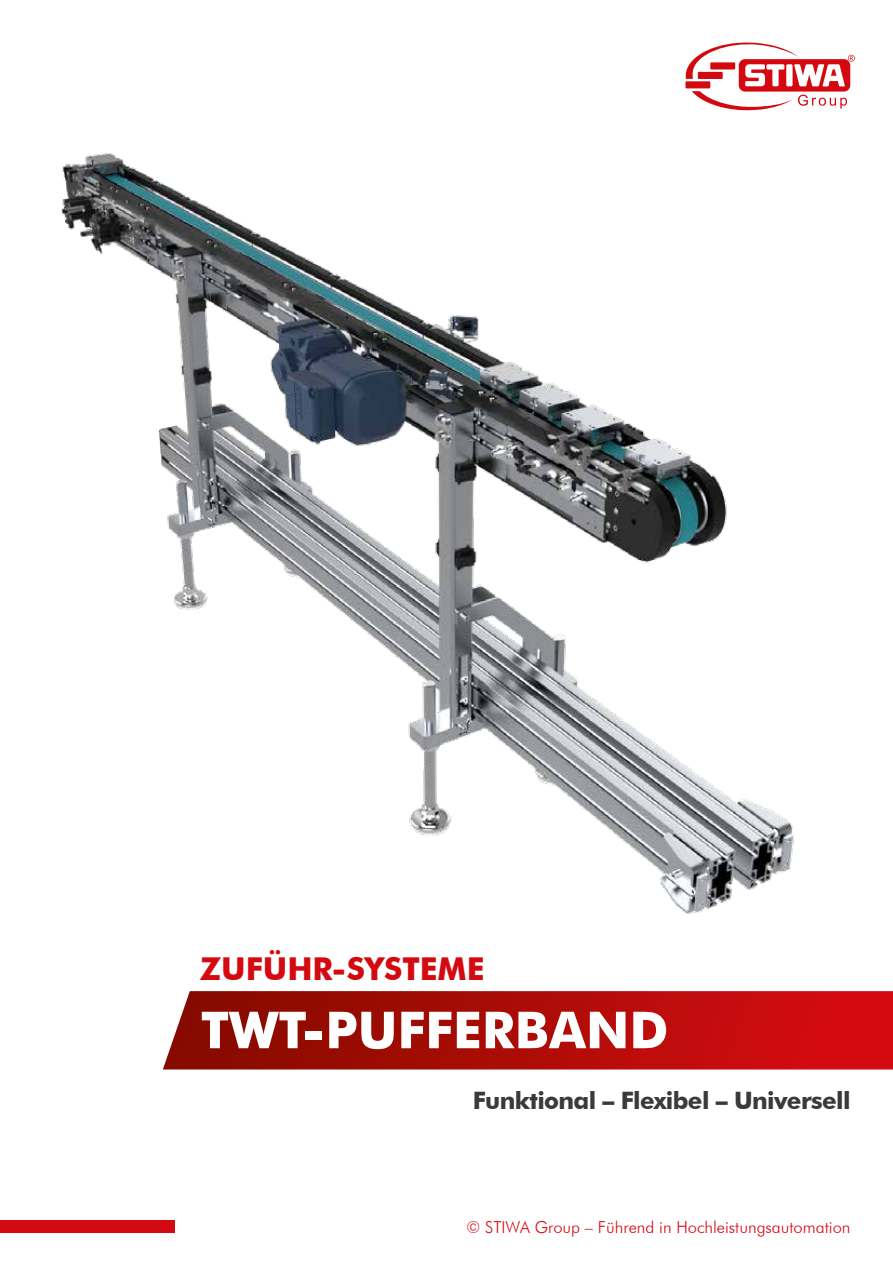
<style>
.page{position:relative;width:893px;height:1263px;background:#fff}
.page>*{position:absolute;margin:0;border:0;box-sizing:border-box;transform-origin:0 0}
.t1{font:700 51px "Futura BT";color:#fff}
.t2{font:700 31.5px "Futura BT";color:#d40a11}
.t3{font:700 24px "Futura BT";letter-spacing:-.025em;color:#3a3a39}
.t4{font:300 16.5px "Futura BT";color:#d40a11}
</style>
<div class="page">
<svg style="left:163px;top:991px;width:730px;height:79px;background:#b0110d"></svg>
<img style="left:61px;top:153px;width:734px;height:761px">
<div style="left:0;top:1220px;width:174px;height:13px;background:#d40a11"></div>
<svg style="left:686px;top:43px;width:169px;height:67px"></svg>
<h2 class="t2" style="left:200px;top:949px;width:286px">ZUFÜHR-SYSTEME</h2>
<h1 class="t1" style="left:201px;top:999px;width:469px">TWT-PUFFERBAND</h1>
<h3 class="t3" style="left:473px;top:1086px;width:379px">Funktional – Flexibel – Universell</h3>
<p class="t4" style="left:467px;top:1217px;width:385px">© STIWA Group – Führend in Hochleistungsautomation</p>
</div>
